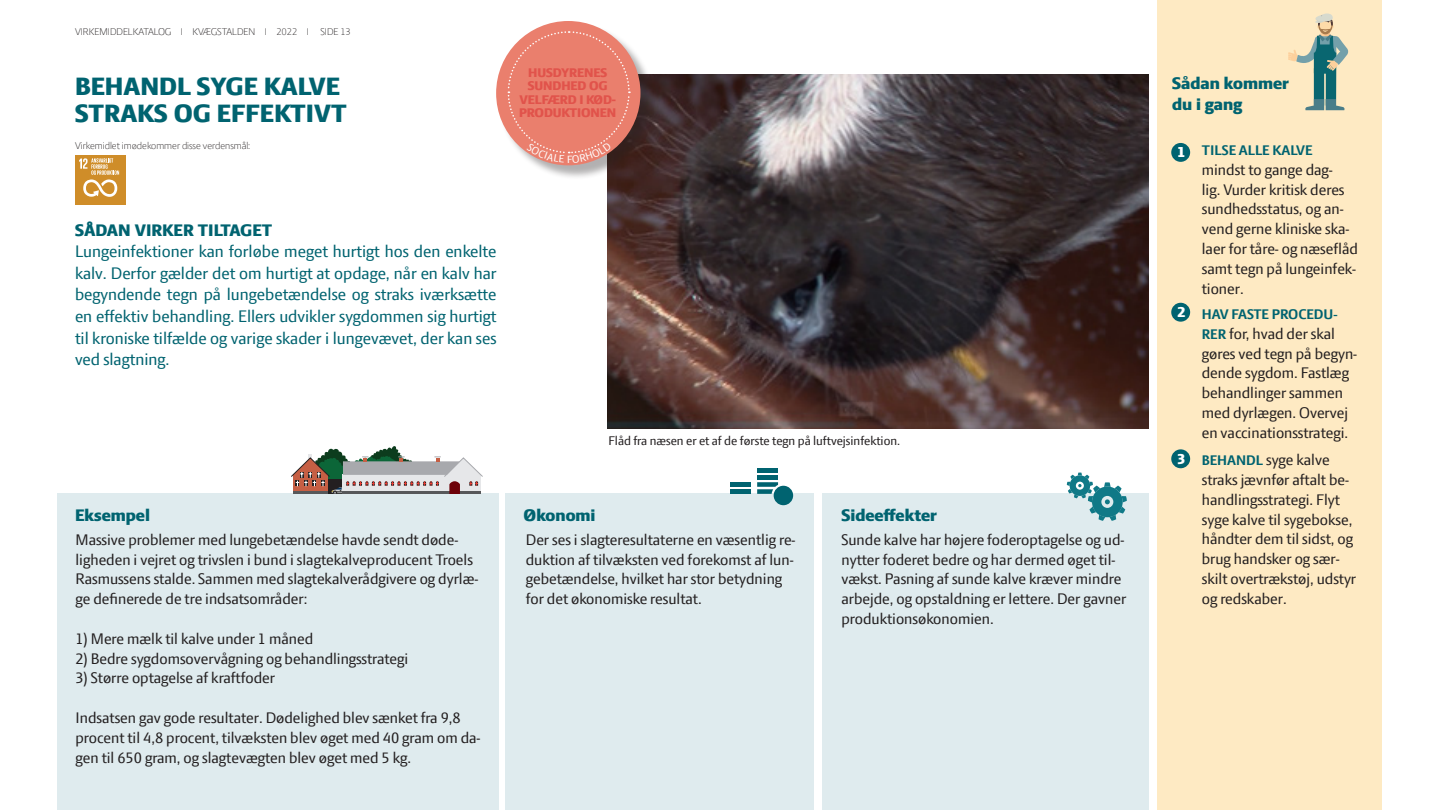
<style>
.page{position:relative;width:1440px;height:810px;background:#fff}
.page>*{position:absolute;margin:0;border:0;box-sizing:border-box;transform-origin:0 0}
.t1{font:800 27px/27px "LF Press Sans";color:#006370}
.t2{font:18px/21.6px "LF Press Sans";color:#006370;text-align:justify}
.t3{font:800 18px/21.6px "LF Press Sans";color:#006370}
.t4{font:16.5px/19.8px "LF Press Sans";color:#231f20}
.t5{font:800 15.75px "LF Press Sans";color:#fff}
.t6{font:700 15px "LF Press Sans";color:#006370}
.t7{font:13.5px "LF Press Sans";color:#231f20}
.t8{font:800 13.5px "LF Press Sans";letter-spacing:-.01em;color:#e1534b}
.t9{font:300 10.5px "LF Press Sans";color:#231f20}
.s1{font-weight:700;font-size:15px;color:#006370}
</style>
<div class="page">
<img style="left:608px;top:75px;width:541px;height:354px">
<div style="left:1158px;top:0;width:224px;height:810px;background:#feeac3"></div>
<div style="left:822px;top:494px;width:327px;height:316px;background:#dfebee"></div>
<div style="left:506px;top:494px;width:308px;height:316px;background:#dfebee"></div>
<div style="left:57px;top:494px;width:441px;height:316px;background:#dfebee"></div>
<div style="left:1171px;top:303px;width:19px;height:19px;background:#006370;border-radius:50%"></div>
<div style="left:1171px;top:449px;width:19px;height:19px;background:#006370;border-radius:50%"></div>
<svg style="left:291px;top:446px;width:192px;height:48px"></svg>
<div style="left:730px;top:489px;width:21px;height:5px;background:#006370"></div>
<div style="left:730px;top:482px;width:21px;height:5px;background:#006370"></div>
<div style="left:757px;top:475px;width:21px;height:5px;background:#006370"></div>
<div style="left:757px;top:468px;width:21px;height:5px;background:#006370"></div>
<div style="left:774px;top:486px;width:19px;height:19px;background:#006370;border-radius:50%"></div>
<svg style="left:757px;top:482px;width:21px;height:12px"></svg>
<svg style="left:1067px;top:473px;width:60px;height:48px"></svg>
<svg style="left:1288px;top:14px;width:61px;height:96px"></svg>
<div style="left:1171px;top:143px;width:19px;height:19px;background:#006370;border-radius:50%"></div>
<div style="left:75px;top:155px;width:50px;height:50px;background:#cf8d29"></div>
<svg style="left:79px;top:158px;width:40px;height:39px"></svg>
<div style="left:498px;top:22px;width:157px;height:158px;background:#231f20;opacity:.35"></div>
<div style="left:496px;top:21px;width:145px;height:144px;background:#ea7f6d;border-radius:50%"></div>
<svg style="left:507px;top:30px;width:124px;height:133px"></svg>
<p class="t9" style="left:75px;top:25px;width:277px">VIRKEMIDDELKATALOG I KVÆGSTALDEN I 2022 I SIDE 13</p>
<p class="t1" style="left:75px;top:73px;width:273px">BEHANDL SYGE KALVE<br>STRAKS OG EFFEKTIVT</p>
<p class="t9" style="left:75px;top:140px;width:176px">Virkemidlet imødekommer disse verdensmål:</p>
<p class="t8" style="left:528px;top:64px;width:80px">HUSDYRENES</p>
<p class="t8" style="left:528px;top:78px;width:81px">SUNDHED OG</p>
<p class="t8" style="left:520px;top:91px;width:98px">VELFÆRD I KØD-</p>
<p class="t8" style="left:519px;top:105px;width:99px">PRODUKTIONEN</p>
<p class="t3" style="left:75px;top:219px;width:199px">SÅDAN VIRKER TILTAGET</p>
<p class="t2" style="left:75px;top:240px;width:423px">Lungeinfektioner kan forløbe meget hurtigt hos den enkelte kalv. Derfor gælder det om hurtigt at opdage, når en kalv har begyndende tegn på lungebetændelse og straks iværksætte en effektiv behandling. Ellers udvikler sygdommen sig hurtigt til kroniske tilfælde og varige skader i lungevævet, der kan ses ved slagtning.</p>
<p class="t3" style="left:75px;top:504px;width:77px">Eksempel</p>
<p class="t4" style="left:76px;top:529px;width:404px">Massive problemer med lungebetændelse havde sendt døde&shy;ligheden i vejret og trivslen i bund i slagtekalveproducent Troels Rasmussens stalde. Sammen med slagtekalverådgivere og dyrlæ&shy;ge definerede de tre indsatsområder:</p>
<p class="t4" style="left:76px;top:628px;width:239px">1) Mere mælk til kalve under 1 måned</p>
<p class="t4" style="left:76px;top:648px;width:334px">2) Bedre sygdomsovervågning og behandlingsstrategi</p>
<p class="t4" style="left:76px;top:668px;width:201px">3) Større optagelse af kraftfoder</p>
<p class="t4" style="left:76px;top:708px;width:407px">Indsatsen gav gode resultater. Dødelighed blev sænket fra 9,8 procent til 4,8 procent, tilvæksten blev øget med 40 gram om da&shy;gen til 650 gram, og slagtevægten blev øget med 5 kg.</p>
<p class="t7" style="left:608px;top:433px;width:293px">Flåd fra næsen er et af de første tegn på luftvejsinfektion.</p>
<p class="t3" style="left:524px;top:504px;width:73px">Økonomi</p>
<p class="t3" style="left:841px;top:504px;width:97px">Sideeffekter</p>
<p class="t4" style="left:526px;top:529px;width:271px">Der ses i slagteresultaterne en væsentlig re&shy;duktion af tilvæksten ved forekomst af lun&shy;gebetændelse, hvilket har stor betydning for det økonomiske resultat.</p>
<p class="t4" style="left:841px;top:529px;width:286px">Sunde kalve har højere foderoptagelse og ud&shy;nytter foderet bedre og har dermed øget til&shy;vækst. Pasning af sunde kalve kræver mindre arbejde, og opstaldning er lettere. Der gavner produktionsøkonomien.</p>
<p class="t3" style="left:1172px;top:72px;width:118px">Sådan kommer du i gang</p>
<p class="t5" style="left:1177px;top:143px;width:9px">1</p>
<p class="t6" style="left:1202px;top:142px;width:112px">TILSE ALLE KALVE</p>
<p class="t4" style="left:1202px;top:159px;width:158px">mindst to gange dag-<br>lig. Vurder kritisk deres sundhedsstatus, og an&shy;vend gerne kliniske ska&shy;laer for tåre- og næseflåd samt tegn på lungeinfek&shy;tioner.</p>
<p class="t6" style="left:1202px;top:306px;width:137px">HAV FASTE PROCEDU-</p>
<p class="t4" style="left:1202px;top:323px;width:157px"><span class="s1">RER</span> for, hvad der skal gøres ved tegn på begyn&shy;dende sygdom. Fastlæg behandlinger sammen med dyrlægen. Overvej en vaccinationsstrategi.</p>
<p class="t4" style="left:1202px;top:450px;width:156px"><span class="s1">BEHANDL</span> syge kalve straks jævnfør aftalt be&shy;handlingsstrategi. Flyt syge kalve til sygebokse, håndter dem til sidst, og brug handsker og sær&shy;skilt overtrækstøj, udstyr og redskaber.</p>
<p class="t5" style="left:1177px;top:303px;width:9px">2</p>
<p class="t5" style="left:1177px;top:450px;width:9px">3</p>
</div>
